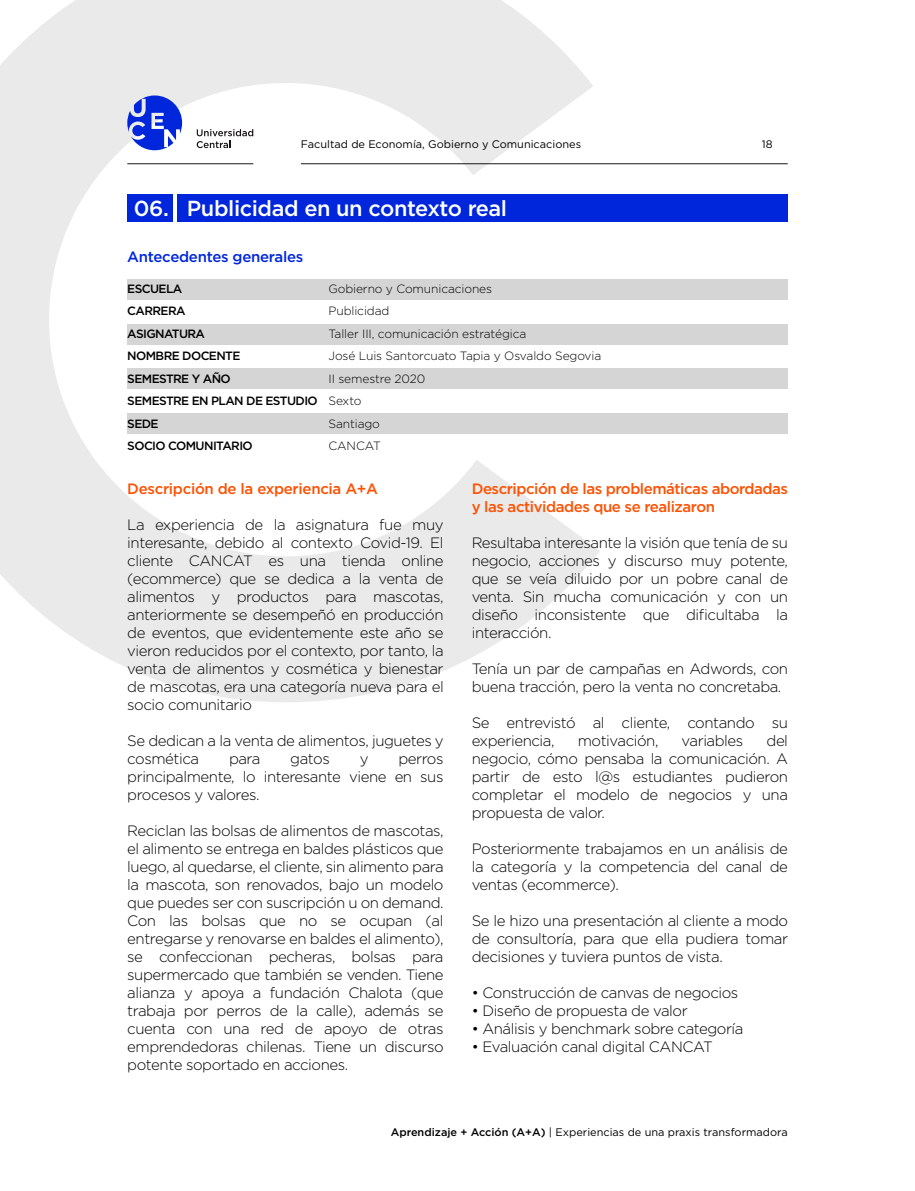
<style>
.page{position:relative;width:915px;height:1191px;background:#fff}
.page>*{position:absolute;margin:0;border:0;box-sizing:border-box;transform-origin:0 0}
.t1{font:500 21.75px "Gotham";letter-spacing:-.02em;color:#fff}
.t2{font:300 15px/18px "Gotham";letter-spacing:-.03em;color:#000;text-align:justify}
.t3{font:500 15px/18px "Gotham";letter-spacing:-.03em;color:#ff5000}
.t4{font:500 15px "Gotham";letter-spacing:-.02em;color:#0026dd}
.t5{font:300 12px/22.5px "Gotham";letter-spacing:-.01em;color:#000}
.t6{font:500 12px/22.5px "Gotham";letter-spacing:-.05em;color:#000}
.t7{font:10.95px "Gotham";color:#000}
.s1{font-weight:500}
</style>
<div class="page">
<svg style="left:0;top:0;width:600px;height:702px"></svg>
<div style="left:177px;top:194px;width:610px;height:28px;background:#0026dc"></div>
<div style="left:127px;top:194px;width:45px;height:28px;background:#0026dc"></div>
<div style="left:127px;top:279px;width:660px;height:20px;background:#d5d5d5"></div>
<div style="left:127px;top:324px;width:660px;height:20px;background:#d5d5d5"></div>
<div style="left:127px;top:369px;width:660px;height:20px;background:#d5d5d5"></div>
<div style="left:127px;top:413px;width:660px;height:21px;background:#d5d5d5"></div>
<svg style="left:197px;top:129px;width:56px;height:19px"></svg>
<svg style="left:127px;top:95px;width:55px;height:55px;background:#5f76e5"></svg>
<hr style="left:301px;top:163px;width:486px;height:1px;background:#1a1718">
<hr style="left:127px;top:163px;width:126px;height:1px;background:#1a1718">
<p class="t7" style="left:301px;top:137px;width:281px">Facultad de Economía, Gobierno y Comunicaciones</p>
<p class="t7" style="left:761px;top:137px;width:12px">18</p>
<h1 class="t1" style="left:134px;top:194px;width:375px">06. Publicidad en un contexto real</h1>
<p class="t4" style="left:127px;top:247px;width:177px">Antecedentes generales</p>
<p class="t6" style="left:127px;top:277px;width:192px">ESCUELA<br>CARRERA<br>ASIGNATURA<br>NOMBRE DOCENTE<br>SEMESTRE Y AÑO<br>SEMESTRE EN PLAN DE ESTUDIO<br>SEDE<br>SOCIO COMUNITARIO</p>
<p class="t5" style="left:328px;top:277px;width:274px">Gobierno y Comunicaciones<br>Publicidad<br>Taller III, comunicación estratégica<br>José Luis Santorcuato Tapia y Osvaldo Segovia<br>II semestre 2020<br>Sexto<br>Santiago<br>CANCAT</p>
<p class="t3" style="left:127px;top:479px;width:252px">Descripción de la experiencia A+A</p>
<p class="t2" style="left:127px;top:515px;width:318px">La experiencia de la asignatura fue muy interesante, debido al contexto Covid-19. El cliente CANCAT es una tienda online (ecommerce) que se dedica a la venta de alimentos y productos para mascotas, anteriormente se desempeñó en producción de eventos, que evidentemente este año se vieron reducidos por el contexto, por tanto, la venta de alimentos y cosmética y bienestar de mascotas, era una categoría nueva para el socio comunitario</p>
<p class="t2" style="left:127px;top:731px;width:318px">Se dedican a la venta de alimentos, juguetes y cosmética</p>
<p class="t3" style="left:471px;top:479px;width:318px">Descripción de las problemáticas abordadas y las actividades que se realizaron</p>
<p class="t2" style="left:471px;top:533px;width:318px">Resultaba interesante la visión que tenía de su negocio, acciones y discurso muy potente, que se veía diluido por un pobre canal de venta. Sin mucha comunicación y con un diseño inconsistente que dificultaba la interacción.</p>
<p class="t2" style="left:471px;top:659px;width:318px">Tenía un par de campañas en Adwords, con buena tracción, pero la venta no concretaba.</p>
<p class="t2" style="left:471px;top:713px;width:318px">Se entrevistó al cliente, contando su experiencia,</p>
<p class="t2" style="left:471px;top:731px;width:318px;text-indent:295px">del negocio, cómo pensaba la comunicación. A partir de esto l@s estudiantes pudieron completar el modelo de negocios y una propuesta de valor.</p>
<p class="t2" style="left:471px;top:839px;width:318px">Posteriormente trabajamos en un análisis de la categoría y la competencia del canal de ventas (ecommerce).</p>
<p class="t2" style="left:471px;top:911px;width:318px">Se le hizo una presentación al cliente a modo de consultoría, para que ella pudiera tomar decisiones y tuviera puntos de vista.</p>
<p class="t2" style="left:471px;top:983px;width:268px">• Construcción de canvas de negocios</p>
<p class="t2" style="left:471px;top:1001px;width:217px">• Diseño de propuesta de valor</p>
<p class="t2" style="left:471px;top:1019px;width:273px">• Análisis y benchmark sobre categoría</p>
<p class="t2" style="left:471px;top:1037px;width:242px">• Evaluación canal digital CANCAT</p>
<p class="t2" style="left:577px;top:731px;width:82px">motivación,</p>
<p class="t2" style="left:681px;top:731px;width:63px">variables</p>
<p class="t2" style="left:229px;top:749px;width:33px">para</p>
<p class="t2" style="left:290px;top:749px;width:41px">gatos</p>
<p class="t2" style="left:359px;top:749px;width:10px">y</p>
<p class="t2" style="left:127px;top:749px;width:317px;text-indent:271px">perros principalmente, lo interesante viene en sus procesos y valores.</p>
<p class="t2" style="left:127px;top:821px;width:318px">Reciclan las bolsas de alimentos de mascotas, el alimento se entrega en baldes plásticos que luego, al quedarse, el cliente, sin alimento para la mascota, son renovados, bajo un modelo que puedes ser con suscripción u on demand.<br>Con las bolsas que no se ocupan (al entregarse y renovarse en baldes el alimento), se confeccionan pecheras, bolsas para supermercado que también se venden. Tiene alianza y apoya a fundación Chalota (que trabaja por perros de la calle), además se cuenta con una red de apoyo de otras emprendedoras chilenas. Tiene un discurso potente soportado en acciones.</p>
<p class="t7" style="left:390px;top:1125px;width:398px"><span class="s1">Aprendizaje + Acción (A+A)</span> | Experiencias de una praxis transformadora</p>
</div>
